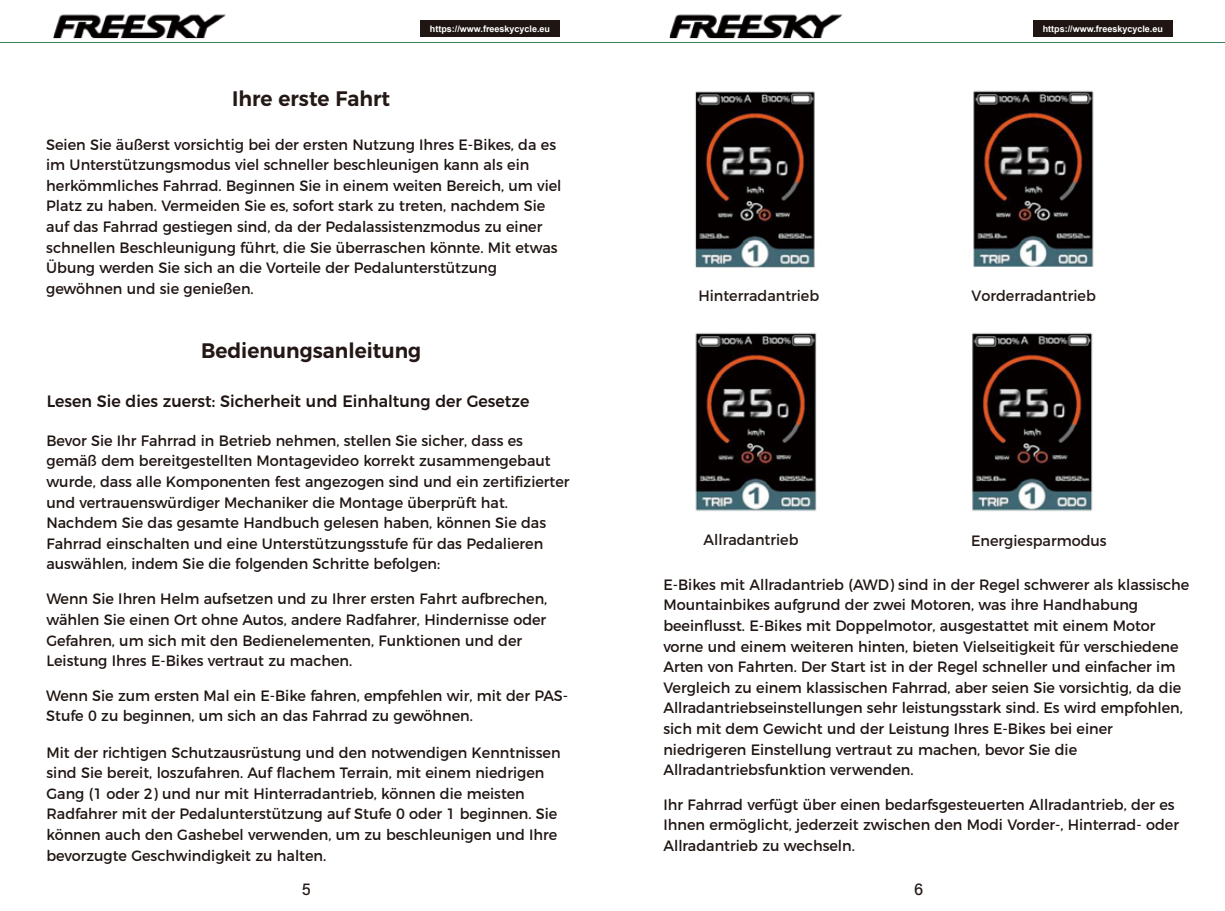
<style>
.page{position:relative;width:1225px;height:911px;background:#fff}
.page>*{position:absolute;margin:0;border:0;box-sizing:border-box;transform-origin:0 0}
.t1{font:600 21px "Montserrat";color:#231815;scale:.96 1}
.t2{font:500 16.5px "Montserrat";color:#1f1512;scale:.96 1}
.t3{font:15px/20.5px "Montserrat";color:#1f1512;scale:.96 1}
.t4{font:15px "Montserrat";color:#231815;scale:.96 1}
.t5{font:700 9px "Arial";color:#fff}
</style>
<div class="page">
<hr style="left:0;top:42px;width:1225px;height:1px;background:#3b845a">
<img style="left:53px;top:14px;width:173px;height:24px">
<div style="left:420px;top:20px;width:140px;height:17px;background:#1f1512"></div>
<img style="left:670px;top:14px;width:173px;height:24px">
<div style="left:1033px;top:20px;width:139px;height:17px;background:#1f1512"></div>
<img style="left:973px;top:90px;width:121px;height:177px">
<img style="left:695px;top:91px;width:120px;height:177px">
<img style="left:972px;top:333px;width:121px;height:178px">
<img style="left:695px;top:333px;width:122px;height:178px">
<h1 class="t1" style="left:232px;top:81px;width:166px">Ihre erste Fahrt</h1>
<p class="t5" style="left:430px;top:23px;width:122px">https://www.freeskycycle.eu</p>
<p class="t5" style="left:1042px;top:23px;width:122px">https://www.freeskycycle.eu</p>
<p class="t3" style="left:46px;top:133px;width:538px">Seien Sie äußerst vorsichtig bei der ersten Nutzung Ihres E-Bikes, da es im Unterstützungsmodus viel schneller beschleunigen kann als ein herkömmliches Fahrrad. Beginnen Sie in einem weiten Bereich, um viel Platz zu haben. Vermeiden Sie es, sofort stark zu treten, nachdem Sie auf das Fahrrad gestiegen sind, da der Pedalassistenzmodus zu einer schnellen Beschleunigung führt, die Sie überraschen könnte. Mit etwas Übung werden Sie sich an die Vorteile der Pedalunterstützung gewöhnen und sie genießen.</p>
<h1 class="t1" style="left:201px;top:334px;width:231px">Bedienungsanleitung</h1>
<p class="t2" style="left:47px;top:388px;width:504px">Lesen Sie dies zuerst: Sicherheit und Einhaltung der Gesetze</p>
<p class="t3" style="left:46px;top:429px;width:546px">Bevor Sie Ihr Fahrrad in Betrieb nehmen, stellen Sie sicher, dass es gemäß dem bereitgestellten Montagevideo korrekt zusammengebaut wurde, dass alle Komponenten fest angezogen sind und ein zertifizierter und vertrauenswürdiger Mechaniker die Montage überprüft hat.<br>Nachdem Sie das gesamte Handbuch gelesen haben, können Sie das Fahrrad einschalten und eine Unterstützungsstufe für das Pedalieren auswählen, indem Sie die folgenden Schritte befolgen:</p>
<p class="t3" style="left:46px;top:587px;width:523px">Wenn Sie Ihren Helm aufsetzen und zu Ihrer ersten Fahrt aufbrechen, wählen Sie einen Ort ohne Autos, andere Radfahrer, Hindernisse oder Gefahren, um sich mit den Bedienelementen, Funktionen und der Leistung Ihres E-Bikes vertraut zu machen.</p>
<p class="t3" style="left:46px;top:683px;width:545px">Wenn Sie zum ersten Mal ein E-Bike fahren, empfehlen wir, mit der PAS-<br>Stufe 0 zu beginnen, um sich an das Fahrrad zu gewöhnen.</p>
<p class="t3" style="left:47px;top:740px;width:537px">Mit der richtigen Schutzausrüstung und den notwendigen Kenntnissen sind Sie bereit, loszufahren. Auf flachem Terrain, mit einem niedrigen Gang (1 oder 2) und nur mit Hinterradantrieb, können die meisten Radfahrer mit der Pedalunterstützung auf Stufe 0 oder 1 beginnen. Sie können auch den Gashebel verwenden, um zu beschleunigen und Ihre bevorzugte Geschwindigkeit zu halten.</p>
<p class="t4" style="left:698px;top:283px;width:127px">Hinterradantrieb</p>
<p class="t4" style="left:971px;top:283px;width:131px">Vorderradantrieb</p>
<p class="t4" style="left:703px;top:528px;width:100px">Allradantrieb</p>
<p class="t4" style="left:971px;top:529px;width:143px">Energiesparmodus</p>
<p class="t3" style="left:663px;top:573px;width:549px">E-Bikes mit Allradantrieb (AWD) sind in der Regel schwerer als klassische Mountainbikes aufgrund der zwei Motoren, was ihre Handhabung beeinflusst. E-Bikes mit Doppelmotor, ausgestattet mit einem Motor vorne und einem weiteren hinten, bieten Vielseitigkeit für verschiedene Arten von Fahrten. Der Start ist in der Regel schneller und einfacher im Vergleich zu einem klassischen Fahrrad, aber seien Sie vorsichtig, da die Allradantriebseinstellungen sehr leistungsstark sind. Es wird empfohlen, sich mit dem Gewicht und der Leistung Ihres E-Bikes bei einer niedrigeren Einstellung vertraut zu machen, bevor Sie die Allradantriebsfunktion verwenden.</p>
<p class="t3" style="left:663px;top:793px;width:538px">Ihr Fahrrad verfügt über einen bedarfsgesteuerten Allradantrieb, der es<br>Ihnen ermöglicht, jederzeit zwischen den Modi Vorder-, Hinterrad- oder<br>Allradantrieb zu wechseln.</p>
</div>
